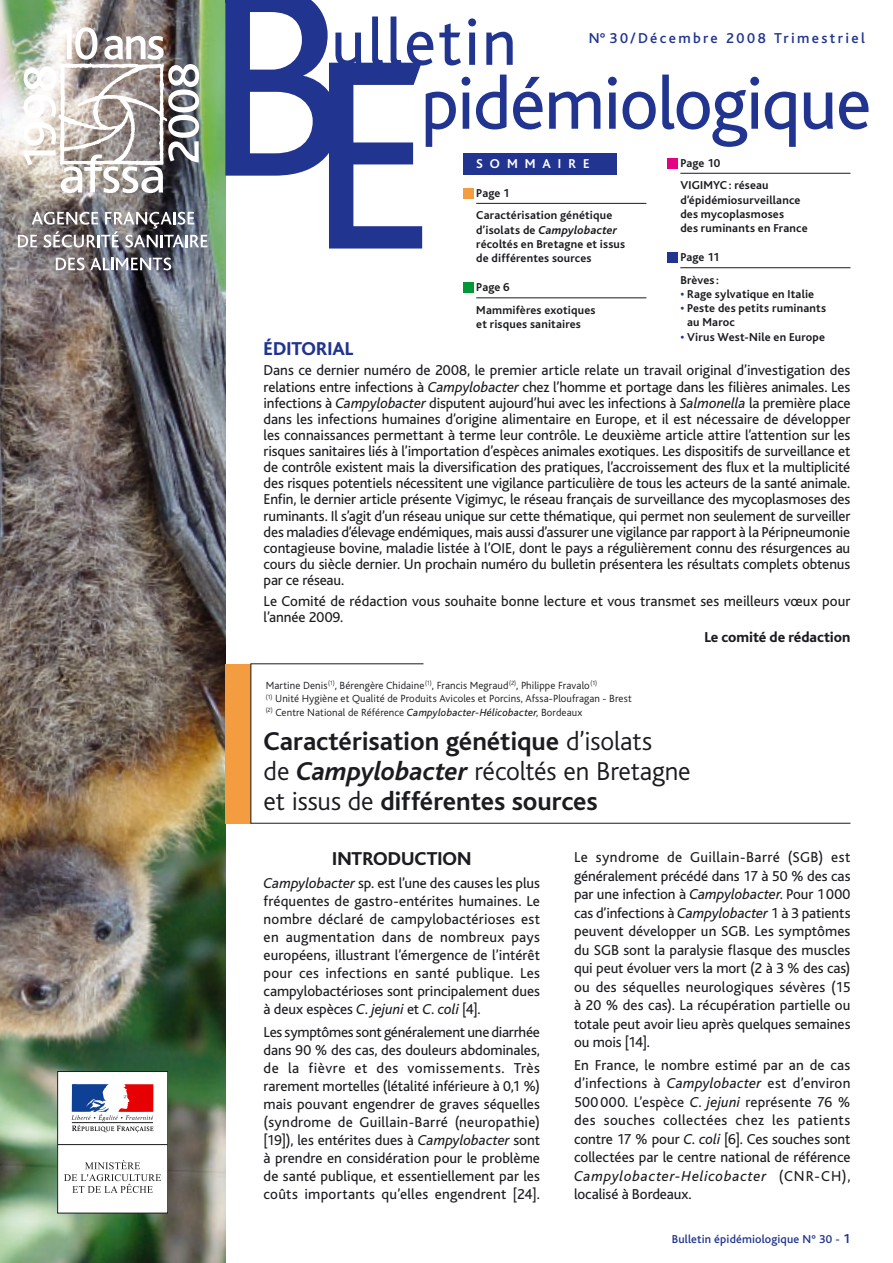
<style>
.page{position:relative;width:893px;height:1263px;background:#fff}
.page>*{position:absolute;margin:0;border:0;box-sizing:border-box;transform-origin:0 0}
.t1{font:282px "Bliss";color:#203490}
.t2{font:76.5px "Bliss";letter-spacing:-.02em;color:#203490}
.t3{font:68.25px "Bliss";letter-spacing:.03em;color:#203490}
.t4{font:700 27px/30px "Bliss";letter-spacing:-.005em;color:#1b1c20}
.t5{font:800 19.5px "Bliss";color:#1b1c20}
.t6{font:800 19.5px "Bliss";color:#203490}
.t7{font:15px/18.5px "Bliss";letter-spacing:-.005em;color:#1b1c20;text-align:justify}
.t8{font:500 15px "Bliss";letter-spacing:.16em;color:#203490}
.t9{font:800 15px "Bliss";color:#1b1c20}
.t10{font:700 13.5px "Bliss";letter-spacing:.515em;color:#fff}
.t11{font:700 12px/14.2px "Bliss";letter-spacing:.015em;color:#1b1c20}
.t12{font:500 12px "Bliss";letter-spacing:.01em;color:#203490}
.t13{font:300 10.8px/13.5px "Bliss";letter-spacing:.01em;color:#1b1c20}
.s1{color:#203490}
.s2{font-style:italic}
.s3{font-weight:400;font-style:italic}
.s4{font-weight:300}
.s5{font-weight:700;font-size:13.5px}
</style>
<div class="page">
<img style="left:0;top:0;width:225px;height:1263px">
<svg style="left:56px;top:258px;width:115px;height:12px"></svg>
<svg style="left:18px;top:212px;width:189px;height:36px"></svg>
<img style="left:24px;top:27px;width:175px;height:166px">
<svg style="left:711px;top:268px;width:28px;height:1px"></svg>
<svg style="left:745px;top:268px;width:81px;height:1px"></svg>
<svg style="left:680px;top:172px;width:171px;height:2px"></svg>
<div style="left:58px;top:1071px;width:110px;height:142px;background:#fff"></div>
<div style="left:57px;top:1071px;width:111px;height:142px;border:1px solid #1b1c20"></div>
<svg style="left:71px;top:1084px;width:82px;height:48px"></svg>
<hr style="left:57px;top:1144px;width:110px;height:1px;background:#1b1c20">
<svg style="left:64px;top:1160px;width:97px;height:33px"></svg>
<div style="left:463px;top:153px;width:154px;height:22px;background:#203490"></div>
<hr style="left:476px;top:203px;width:170px;height:1px;background:#1b1c20">
<hr style="left:476px;top:297px;width:170px;height:1px;background:#1b1c20">
<hr style="left:680px;top:173px;width:170px;height:1px;background:#1b1c20">
<hr style="left:680px;top:267px;width:170px;height:1px;background:#1b1c20">
<div style="left:225px;top:664px;width:26px;height:160px;background:#f39c40"></div>
<div style="left:463px;top:188px;width:11px;height:10px;background:#f39c40"></div>
<div style="left:463px;top:282px;width:11px;height:11px;background:#009836"></div>
<div style="left:668px;top:158px;width:10px;height:10px;background:#e50083"></div>
<div style="left:668px;top:252px;width:10px;height:10px;background:#203490"></div>
<hr style="left:250px;top:663px;width:173px;height:1px;background:#1b1c20">
<hr style="left:251px;top:823px;width:599px;height:1px;background:#1b1c20">
<hr style="left:250px;top:664px;width:1px;height:160px;background:#1b1c20">
<hr style="left:225px;top:0;width:81px;height:2px;background:#203490">
<h1 class="t1" style="left:203px;top:-28px;width:234px">BE</h1>
<h3 class="t3" style="left:331px;top:7px;width:187px">ulletin</h3>
<p class="t8" style="left:589px;top:31px;width:278px">N°30/Décembre 2008 Trimestriel</p>
<h2 class="t2" style="left:421px;top:63px;width:452px">pidémiologique</h2>
<p class="t11" style="left:680px;top:151px;width:90px;line-height:22.8px">Page 10<br>VIGIMYC: réseau</p>
<p class="t11" style="left:680px;top:193px;width:129px">d’épidémiosurveillance des mycoplasmoses<br>des ruminants en France</p>
<p class="t11" style="left:680px;top:246px;width:41px;line-height:22.8px">Page 11<br>Brèves :</p>
<p class="t11" style="left:680px;top:287px;width:135px"><span class="s1">•</span> Rage sylvatique en Italie</p>
<p class="t11" style="left:687px;top:301px;width:141px;text-indent:-7px"><span class="s1">•</span> Peste des petits ruminants au Maroc</p>
<p class="t11" style="left:680px;top:330px;width:146px"><span class="s1">•</span> Virus West-Nile en Europe</p>
<p class="t10" style="left:476px;top:156px;width:115px">SOMMAIRE</p>
<p class="t11" style="left:476px;top:182px;width:138px;line-height:22.8px">Page 1<br>Caractérisation génétique</p>
<p class="t11" style="left:476px;top:223px;width:150px">d’isolats de <span class="s2">Campylobacter </span>récoltés en Bretagne et issus de différentes sources</p>
<p class="t11" style="left:476px;top:276px;width:121px;line-height:22.8px">Page 6<br>Mammifères exotiques</p>
<p class="t11" style="left:476px;top:317px;width:106px">et risques sanitaires</p>
<h3 class="t6" style="left:264px;top:339px;width:91px">ÉDITORIAL</h3>
<p class="t7" style="left:264px;top:363px;width:588px;line-height:16.2px">Dans ce dernier numéro de 2008, le premier article relate un travail original d’investigation des relations entre infections à <span class="s2">Campylobacter</span> chez l’homme et portage dans les filières animales. Les infections à <span class="s2">Campylobacter</span> disputent aujourd’hui avec les infections à <span class="s2">Salmonella</span> la première place dans les infections humaines d’origine alimentaire en Europe, et il est nécessaire de développer les connaissances permettant à terme leur contrôle. Le deuxième article attire l’attention sur les risques sanitaires liés à l’importation d’espèces animales exotiques. Les dispositifs de surveillance et de contrôle existent mais la diversification des pratiques, l’accroissement des flux et la multiplicité des risques potentiels nécessitent une vigilance particulière de tous les acteurs de la santé animale.<br>Enfin, le dernier article présente Vigimyc, le réseau français de surveillance des mycoplasmoses des ruminants. Il s’agit d’un réseau unique sur cette thématique, qui permet non seulement de surveiller des maladies d’élevage endémiques, mais aussi d’assurer une vigilance par rapport à la Péripneumonie contagieuse bovine, maladie listée à l’OIE, dont le pays a régulièrement connu des résurgences au cours du siècle dernier. Un prochain numéro du bulletin présentera les résultats complets obtenus par ce réseau.</p>
<p class="t7" style="left:264px;top:593px;width:588px;line-height:16.2px">Le Comité de rédaction vous souhaite bonne lecture et vous transmet ses meilleurs vœux pour l’année 2009.</p>
<p class="t9" style="left:704px;top:629px;width:148px">Le comité de rédaction</p>
<p class="t13" style="left:266px;top:679px;width:367px">Martine Denis<sup>(1)</sup>, Bérengère Chidaine<sup>(1)</sup>, Francis Megraud<sup>(2)</sup>, Philippe Fravalo<sup>(1)<br>(1)</sup> Unité Hygiène et Qualité de Produits Avicoles et Porcins, Afssa-Ploufragan - Brest <sup>(2)</sup> Centre National de Référence <span class="s3">Campylobacter-Hélicobacter</span>, Bordeaux</p>
<h3 class="t4" style="left:264px;top:727px;width:429px">Caractérisation génétique <span class="s4">d’isolats<br>de</span> <span class="s2">Campylobacter</span> <span class="s4">récoltés en Bretagne et issus de</span> différentes sources</h3>
<h3 class="t5" style="left:332px;top:849px;width:141px">INTRODUCTION</h3>
<p class="t7" style="left:264px;top:874px;width:278px"><span class="s2">Campylobacter</span> sp. est l’une des causes les plus fréquentes de gastro-entérites humaines. Le nombre déclaré de campylobactérioses est en augmentation dans de nombreux pays européens, illustrant l’émergence de l’intérêt pour ces infections en santé publique. Les campylobactérioses sont principalement dues à deux espèces <span class="s2">C. jejuni</span> et <span class="s2">C. coli</span> [4].</p>
<p class="t7" style="left:264px;top:1023px;width:278px;line-height:18px">Les symptômes sont généralement une diarrhée dans 90 % des cas, des douleurs abdominales, de la fièvre et des vomissements. Très rarement mortelles (létalité inférieure à 0,1 %) mais pouvant engendrer de graves séquelles (syndrome de Guillain-Barré (neuropathie) [19]), les entérites dues à <span class="s2">Campylobacter</span> sont à prendre en considération pour le problème de santé publique, et essentiellement par les coûts importants qu’elles engendrent [24].</p>
<p class="t7" style="left:574px;top:848px;width:278px">Le syndrome de Guillain-Barré (SGB) est généralement précédé dans 17 à 50 % des cas par une infection à <span class="s2">Campylobacter</span>. Pour 1000 cas d’infections à <span class="s2">Campylobacter</span> 1 à 3 patients peuvent développer un SGB. Les symptômes du SGB sont la paralysie flasque des muscles qui peut évoluer vers la mort (2 à 3 % des cas) ou des séquelles neurologiques sévères (15 à 20 % des cas). La récupération partielle ou totale peut avoir lieu après quelques semaines ou mois [14].</p>
<p class="t7" style="left:574px;top:1056px;width:278px">En France, le nombre estimé par an de cas d’infections à <span class="s2">Campylobacter</span> est d’environ 500 000. L’espèce <span class="s2">C. jejuni</span> représente 76 % des souches collectées chez les patients contre 17 % pour <span class="s2">C. coli</span> [6]. Ces souches sont collectées par le centre national de référence <span class="s2">Campylobacter-Helicobacter</span> (CNR-CH), localisé à Bordeaux.</p>
<p class="t12" style="left:672px;top:1233px;width:180px">Bulletin épidémiologique N° 30 - <span class="s5">1</span></p>
</div>
